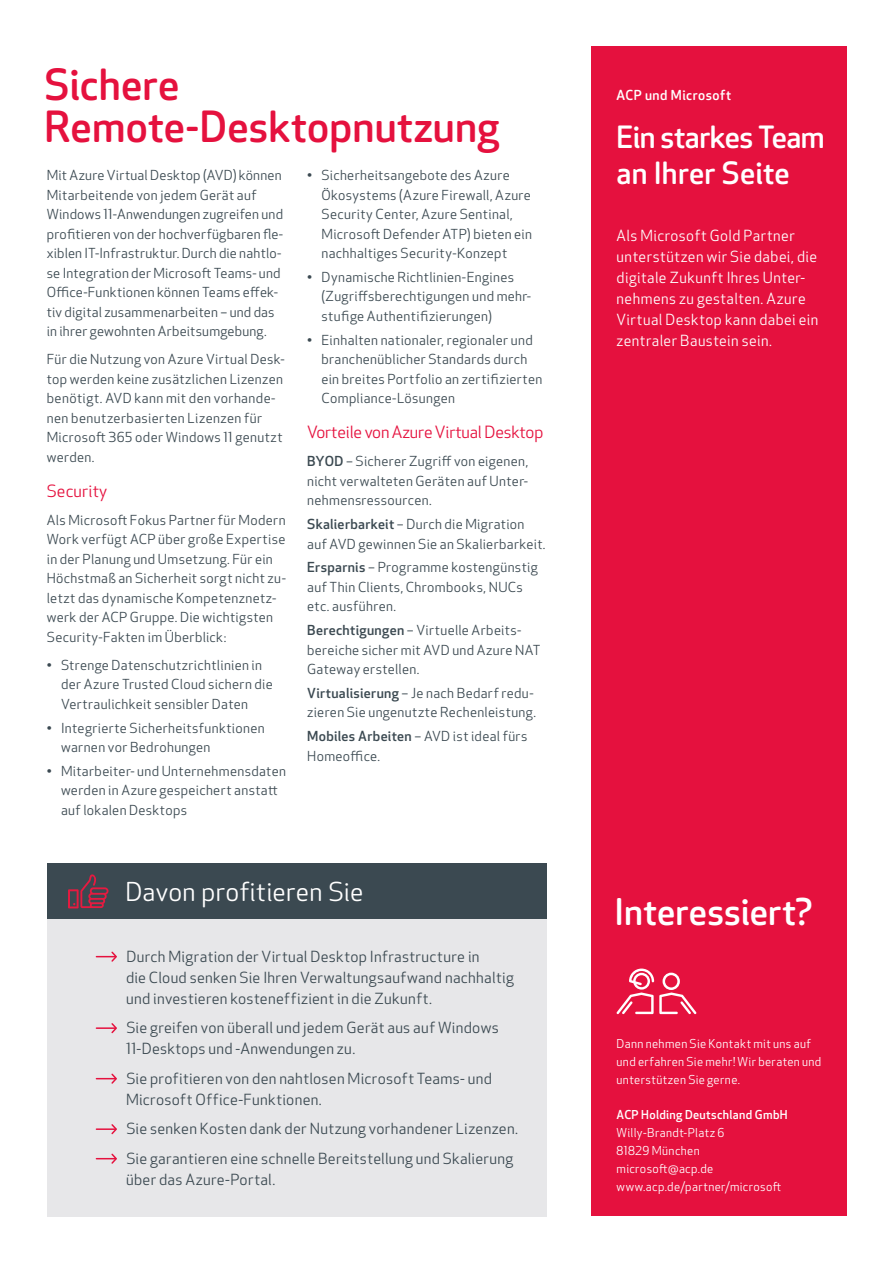
<style>
.page{position:relative;width:893px;height:1263px;background:#fff}
.page>*{position:absolute;margin:0;border:0;box-sizing:border-box;transform-origin:0 0}
.Copy_Large_White{font:500 42px/42px "Apex Rounded";letter-spacing:.005em;color:#e5113e}
.Copy_Large_White-2{font:500 36px "Apex Rounded";letter-spacing:.005em;color:#fff}
.Copy_Large_White-3{font:500 30px/36px "Apex Rounded";letter-spacing:-.015em;color:#fff}
.Copy_Large_White-4{font:25.5px "Apex Rounded";letter-spacing:.01em;color:#fff}
.t1{font:16.5px "Apex New";letter-spacing:-.01em;color:#e5113e}
.t2{font:16.5px "Apex New";letter-spacing:.01em;color:#e5113e}
.t3{font:15px/21px "Apex New";letter-spacing:.02em;color:#3b4951}
.t4{font:15px/21px "Apex New";letter-spacing:.03em;color:#fff}
.t5{font:13.5px/19.5px "Apex New";letter-spacing:.025em;color:#3b4951}
.Copy_Large_White-5{font:500 13.5px "Apex Rounded";letter-spacing:.035em;color:#fff}
.t6{font:12px/18px "Apex New";letter-spacing:.03em;color:#fff}
.t7{font:500 12px "Apex New";letter-spacing:.025em;color:#fff}
.s1{font-weight:500}
</style>
<div class="page">
<div style="left:591px;top:47px;width:255px;height:1169px;background:#e5113e"></div>
<svg style="left:616px;top:968px;width:80px;height:46px"></svg>
<div style="left:663px;top:973px;width:17px;height:17px;border:3px solid #fff;border-radius:50%"></div>
<div style="left:47px;top:919px;width:499px;height:297px;background:#e7e7e9"></div>
<svg style="left:96px;top:951px;width:21px;height:11px"></svg>
<svg style="left:111px;top:1023px;width:6px;height:11px"></svg>
<hr style="left:96px;top:1027px;width:20px;height:2px;background:#e5113e">
<svg style="left:96px;top:1073px;width:21px;height:11px"></svg>
<svg style="left:111px;top:1124px;width:6px;height:11px"></svg>
<hr style="left:96px;top:1128px;width:20px;height:2px;background:#e5113e">
<svg style="left:96px;top:1153px;width:21px;height:11px"></svg>
<div style="left:47px;top:864px;width:499px;height:55px;background:#3b4951"></div>
<svg style="left:68px;top:874px;width:41px;height:34px"></svg>
<p class="Copy_Large_White" style="left:45px;top:65px;width:456px">Sichere<br>Remote-Desktopnutzung</p>
<p class="t5" style="left:47px;top:166px;width:238px">Mit Azure Virtual Desktop (AVD) können Mitarbeitende von jedem Gerät auf Windows 11-Anwendungen zugreifen und profitieren von der hochverfügbaren fle&shy;xiblen IT-Infrastruktur. Durch die nahtlo&shy;se Integration der Microsoft Teams- und Office-Funktionen können Teams effek&shy;tiv digital zusammenarbeiten – und das in ihrer gewohnten Arbeitsumgebung.</p>
<p class="t5" style="left:47px;top:350px;width:239px">Für die Nutzung von Azure Virtual Desk&shy;top werden keine zusätzlichen Lizenzen benötigt. AVD kann mit den vorhande&shy;nen benutzerbasierten Lizenzen für Microsoft 365 oder Windows 11 genutzt werden.</p>
<p class="t2" style="left:47px;top:480px;width:62px">Security</p>
<p class="t5" style="left:47px;top:510px;width:241px">Als Microsoft Fokus Partner für Modern Work verfügt ACP über große Expertise in der Planung und Umsetzung. Für ein Höchstmaß an Sicherheit sorgt nicht zu&shy;letzt das dynamische Kompetenznetz&shy;werk der ACP Gruppe. Die wichtigsten Security-Fakten im Überblick:</p>
<p class="t5" style="left:61px;top:655px;width:213px;text-indent:-14px">• Strenge Datenschutzrichtlinien in der Azure Trusted Cloud sichern die<br>Vertraulichkeit sensibler Daten</p>
<p class="t5" style="left:61px;top:718px;width:205px;text-indent:-14px">• Integrierte Sicherheitsfunktionen warnen vor Bedrohungen</p>
<p class="t5" style="left:61px;top:761px;width:226px;text-indent:-14px">• Mitarbeiter- und Unternehmensdaten werden in Azure gespeichert anstatt auf lokalen Desktops</p>
<p class="t5" style="left:321px;top:166px;width:212px;text-indent:-14px">• Sicherheitsangebote des Azure Ökosystems (Azure Firewall, Azure Security Center, Azure Sentinal, Microsoft Defender ATP) bieten ein nachhaltiges Security-Konzept</p>
<p class="t5" style="left:321px;top:267px;width:211px;text-indent:-14px">• Dynamische Richtlinien-Engines (Zugriffsberechtigungen und mehr&shy;stufige Authentifizierungen)</p>
<p class="t5" style="left:321px;top:330px;width:222px;text-indent:-14px">• Einhalten nationaler, regionaler und branchenüblicher Standards durch ein breites Portfolio an zertifizierten Compliance-Lösungen</p>
<p class="t1" style="left:307px;top:422px;width:238px">Vorteile von Azure Virtual Desktop</p>
<p class="t5" style="left:307px;top:452px;width:223px;text-align:justify"><span class="s1">BYOD</span> – Sicherer Zugriff von eigenen, nicht verwalteten Geräten auf Unter&shy;nehmensressourcen.</p>
<p class="t5" style="left:307px;top:514px;width:240px"><span class="s1">Skalierbarkeit</span> – Durch die Migration auf AVD gewinnen Sie an Skalierbarkeit.</p>
<p class="t5" style="left:307px;top:558px;width:232px"><span class="s1">Ersparnis</span> – Programme kostengünstig auf Thin Clients, Chrombooks, NUCs etc. ausführen.</p>
<p class="t5" style="left:307px;top:620px;width:235px"><span class="s1">Berechtigungen</span> – Virtuelle Arbeits&shy;bereiche sicher mit AVD und Azure NAT<br>Gateway erstellen.</p>
<p class="t5" style="left:307px;top:683px;width:230px"><span class="s1">Virtualisierung</span> – Je nach Bedarf redu&shy;zieren Sie ungenutzte Rechenleistung.</p>
<p class="t5" style="left:307px;top:726px;width:222px"><span class="s1">Mobiles Arbeiten</span> – AVD ist ideal fürs<br>Homeoffice.</p>
<p class="Copy_Large_White-4" style="left:125px;top:877px;width:240px">Davon profitieren Sie</p>
<p class="t3" style="left:126px;top:946px;width:389px">Durch Migration der Virtual Desktop Infrastructure in<br>die Cloud senken Sie Ihren Verwaltungsaufwand nachhaltig und investieren kosteneffizient in die Zukunft.</p>
<p class="t3" style="left:126px;top:1017px;width:374px">Sie greifen von überall und jedem Gerät aus auf Windows<br>11-Desktops und -Anwendungen zu.</p>
<p class="t3" style="left:126px;top:1068px;width:368px">Sie profitieren von den nahtlosen Microsoft Teams- und<br>Microsoft Office-Funktionen.</p>
<p class="t3" style="left:126px;top:1118px;width:393px">Sie senken Kosten dank der Nutzung vorhandener Lizenzen.</p>
<p class="t3" style="left:126px;top:1148px;width:389px">Sie garantieren eine schnelle Bereitstellung und Skalierung über das Azure-Portal.</p>
<p class="Copy_Large_White-5" style="left:617px;top:87px;width:116px">ACP und Microsoft</p>
<p class="Copy_Large_White-3" style="left:617px;top:120px;width:210px">Ein starkes Team an Ihrer Seite</p>
<p class="t4" style="left:617px;top:225px;width:203px">Als Microsoft Gold Partner unterstützen wir Sie dabei, die digitale Zukunft Ihres Unter&shy;nehmens zu gestalten. Azure<br>Virtual Desktop kann dabei ein zentraler Baustein sein.</p>
<p class="Copy_Large_White-2" style="left:614px;top:891px;width:200px">Interessiert?</p>
<p class="t6" style="left:617px;top:1035px;width:206px">Dann nehmen Sie Kontakt mit uns auf und erfahren Sie mehr! Wir beraten und unterstützen Sie gerne.</p>
<p class="t7" style="left:617px;top:1107px;width:173px">ACP Holding Deutschland GmbH</p>
<p class="t6" style="left:617px;top:1124px;width:109px">Willy-Brandt-Platz 6</p>
<p class="t6" style="left:617px;top:1142px;width:85px">81829 München</p>
<p class="t6" style="left:617px;top:1160px;width:98px">microsoft@acp.de</p>
<p class="t6" style="left:617px;top:1178px;width:166px">www.acp.de/partner/microsoft</p>
</div>
